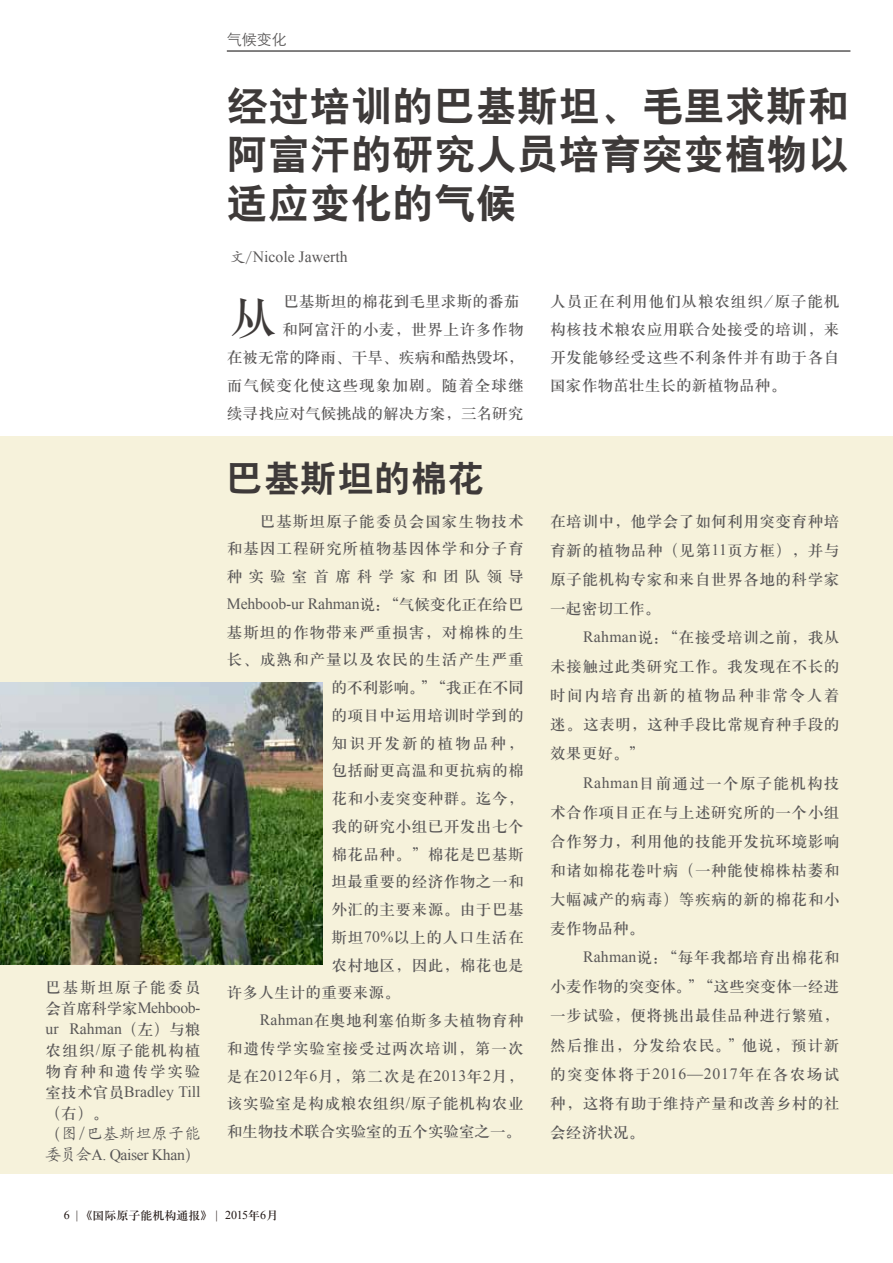
<style>
.page{position:relative;width:893px;height:1263px;background:#fff}
.page>*{position:absolute;margin:0;border:0;box-sizing:border-box;transform-origin:0 0}
.t1{font:46.5px "H Ya 3 gj";color:#3e3a39}
.t2{font:40.5px/48.6px "H Yb 2 gj";letter-spacing:.025em;color:#3e3a39;text-align:justify}
.t3{font:36px "H Yb 2 gj";letter-spacing:.025em;color:#3e3a39}
.t4{font:15.75px/29.1px "H Ya 3 gj";letter-spacing:.02em;color:#595757;text-align:justify}
.t5{font:15.75px/21px "Times New Roman";letter-spacing:-.01em;color:#595757}
.t6{font:15.75px/27.8px "H Ya 3 gj";color:#595757;text-align:right}
.t7{font:15.75px "H Ya 3 gj";letter-spacing:.05em;color:#595757}
.t8{font:15.75px/21px "H Ya 3 gj";letter-spacing:.105em;color:#595757}
.t9{font:15.75px "H Ya 3 gj";letter-spacing:-.015em;color:#595757}
.t10{font:15.75px "H Ya 3 gj";letter-spacing:-.01em;color:#595757}
.t11{font:15.75px "H Ya 3 gj";letter-spacing:.12em;color:#595757}
.t12{font:15.75px "Kai Ti GB2312";letter-spacing:.04em;color:#595757}
.t13{font:15px "ST Xihei";color:#595757}
.t14{font:12px "H Ya 3 gj";color:#221815}
.s1{font-family:"ST Kaiti"}
.s2{font-family:"H Ya 3 gj"}
.s3{font-family:"Times New Roman"}
.s4{font-family:"Kai Ti GB2312"}
</style>
<div class="page">
<div style="left:0;top:436px;width:893px;height:737px;background:#f6f2db"></div>
<hr style="left:227px;top:50px;width:623px;height:2px;background:#595757">
<img style="left:0;top:682px;width:322px;height:283px">
<p class="t13" style="left:227px;top:28px;width:61px">气候变化</p>
<h2 class="t2" style="left:227px;top:81px;width:623px">经过培训的巴基斯坦、毛里求斯和阿富汗的研究人员培育突变植物以适应变化的气候</h2>
<p class="t5" style="left:229px;top:246px;width:120px"><span class="s1">文/</span>Nicole Jawerth</p>
<h1 class="t1" style="left:230px;top:295px;width:48px">从</h1>
<p class="t6" style="left:227px;top:288px;width:298px">巴基斯坦的棉花到毛里求斯的番茄<br>和阿富汗的小麦，世界上许多作物<br>在被无常的降雨、干旱、疾病和酷热毁坏，而气候变化使这些现象加剧。随着全球继续寻找应对气候挑战的解决方案，三名研究</p>
<p class="t4" style="left:550px;top:288px;width:291px;line-height:27.8px">人员正在利用他们从粮农组织/原子能机构核技术粮农应用联合处接受的培训，来开发能够经受这些不利条件并有助于各自国家作物茁壮生长的新植物品种。</p>
<p class="t8" style="left:46px;top:977px;width:157px">巴基斯坦原子能委员</p>
<p class="t5" style="left:46px;top:997px;width:157px"><span class="s2">会首席科学家</span>Mehboob&shy;ur Rahman<span class="s2">（左）与粮</span></p>
<p class="t8" style="left:46px;top:1040px;width:157px">农组织<span class="s3">/</span>原子能机构植物育种和遗传学实验</p>
<p class="t5" style="left:46px;top:1081px;width:157px"><span class="s2">室技术官员</span>Bradley Till</p>
<p class="t4" style="left:46px;top:1099px;width:64px">（右）。</p>
<p class="t12" style="left:46px;top:1125px;width:157px"><span class="s2">（</span>图/巴基斯坦原子能</p>
<p class="t5" style="left:46px;top:1144px;width:156px"><span class="s4">委员会</span>A. Qaiser Khan<span class="s2">）</span></p>
<h3 class="t3" style="left:227px;top:461px;width:259px">巴基斯坦的棉花</h3>
<p class="t4" style="left:227px;top:507px;width:299px;line-height:27.8px;text-indent:33px">巴基斯坦原子能委员会国家生物技术和基因工程研究所植物基因体学和分子育种实验室首席科学家和团队领导</p>
<p class="t5" style="left:227px;top:593px;width:298px">Mehboob-ur Rahman<span class="s2">说：“气候变化正在给巴</span></p>
<p class="t7" style="left:227px;top:624px;width:298px">基斯坦的作物带来严重损害，对棉株的生</p>
<p class="t7" style="left:227px;top:652px;width:298px">长、成熟和产量以及农民的生活产生严重</p>
<p class="t10" style="left:331px;top:679px;width:194px">的不利影响。”“我正在不同</p>
<p class="t4" style="left:331px;top:700px;width:194px">的项目中运用培训时学到的</p>
<p class="t11" style="left:331px;top:735px;width:194px">知识开发新的植物品种，</p>
<p class="t4" style="left:331px;top:756px;width:194px">包括耐更高温和更抗病的棉</p>
<p class="t4" style="left:331px;top:784px;width:194px">花和小麦突变种群。迄今，</p>
<p class="t4" style="left:331px;top:811px;width:194px">我的研究小组已开发出七个</p>
<p class="t4" style="left:331px;top:839px;width:194px">棉花品种。”棉花是巴基斯</p>
<p class="t4" style="left:331px;top:867px;width:194px">坦最重要的经济作物之一和</p>
<p class="t4" style="left:331px;top:895px;width:194px">外汇的主要来源。由于巴基</p>
<p class="t4" style="left:331px;top:922px;width:194px">斯坦<span class="s3">70%</span>以上的人口生活在</p>
<p class="t4" style="left:331px;top:950px;width:194px">农村地区，因此，棉花也是</p>
<p class="t6" style="left:227px;top:979px;width:175px">许多人生计的重要来源。</p>
<p class="t4" style="left:260px;top:1006px;width:266px"><span class="s3">Rahman</span>在奥地利塞伯斯多夫植物育种</p>
<p class="t7" style="left:227px;top:1040px;width:298px">和遗传学实验室接受过两次培训，第一次</p>
<p class="t4" style="left:227px;top:1061px;width:298px">是在<span class="s3">2012</span>年<span class="s3">6</span>月，第二次是在<span class="s3">2013</span>年<span class="s3">2</span>月，</p>
<p class="t4" style="left:227px;top:1089px;width:298px">该实验室是构成粮农组织<span class="s3">/</span>原子能机构农业</p>
<p class="t9" style="left:227px;top:1123px;width:296px">和生物技术联合实验室的五个实验室之一。</p>
<p class="t14" style="left:64px;top:1209px;width:216px"><span class="s3">6 |</span> 《国际原子能机构通报》 <span class="s3">| 2015</span>年<span class="s3">6</span>月</p>
<p class="t4" style="left:550px;top:506px;width:291px">在培训中，他学会了如何利用突变育种培育新的植物品种（见第<span class="s3">11</span>页方框），并与原子能机构专家和来自世界各地的科学家一起密切工作。</p>
<p class="t4" style="left:550px;top:623px;width:291px;text-indent:33px"><span class="s3">Rahman</span>说：“在接受培训之前，我从未接触过此类研究工作。我发现在不长的时间内培育出新的植物品种非常令人着迷。这表明，这种手段比常规育种手段的效果更好。”</p>
<p class="t4" style="left:550px;top:768px;width:291px;text-indent:33px"><span class="s3">Rahman</span>目前通过一个原子能机构技术合作项目正在与上述研究所的一个小组合作努力，利用他的技能开发抗环境影响和诸如棉花卷叶病（一种能使棉株枯萎和大幅减产的病毒）等疾病的新的棉花和小麦作物品种。</p>
<p class="t4" style="left:550px;top:943px;width:291px;text-indent:33px"><span class="s3">Rahman</span>说：“每年我都培育出棉花和小麦作物的突变体。”“这些突变体一经进一步试验，便将挑出最佳品种进行繁殖，然后推出，分发给农民。”他说，预计新的突变体将于<span class="s3">2016—2017</span>年在各农场试种，这将有助于维持产量和改善乡村的社会经济状况。</p>
</div>
